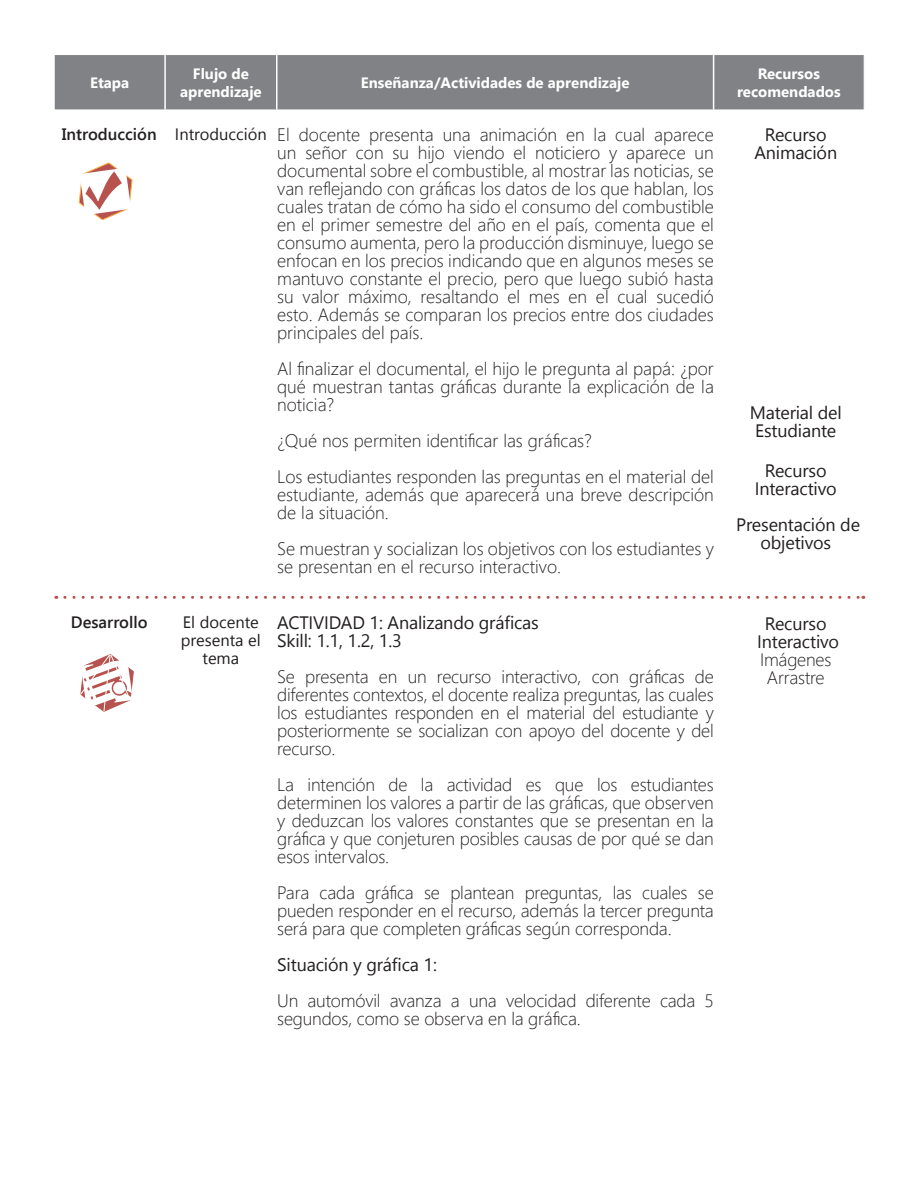
<style>
.page{position:relative;width:918px;height:1188px;background:#fff}
.page>*{position:absolute;margin:0;border:0;box-sizing:border-box;transform-origin:0 0}
.Tex_gen{font:300 18px/18px "Segoe UI";color:#231f20;text-align:justify}
.Tex_gen-2{font:18px/18px "Segoe UI";letter-spacing:-.01em;color:#231f20;text-align:center}
.Tex_gen-3{font:16.5px/18px "Segoe UI";color:#231f20;text-align:center}
.Tex_gen-4{font:600 16.5px "Segoe UI";color:#231f20}
.t1{font:700 15px/18px "Segoe UI";color:#fff;text-align:center}
</style>
<div class="page">
<div style="left:56px;top:56px;width:806px;height:53px;background:#808285"></div>
<hr style="left:164px;top:55px;width:2px;height:54px;background:#fff">
<hr style="left:276px;top:55px;width:2px;height:54px;background:#fff">
<hr style="left:713px;top:55px;width:1px;height:54px;background:#fff">
<div style="left:54px;top:54px;width:810px;height:57px;border:1px solid #fff"></div>
<svg style="left:65px;top:596px;width:799px;height:3px"></svg>
<svg style="left:79px;top:162px;width:54px;height:58px"></svg>
<svg style="left:80px;top:654px;width:54px;height:58px"></svg>
<p class="t1" style="left:90px;top:73px;width:41px">Etapa</p>
<p class="t1" style="left:180px;top:64px;width:83px">Flujo de aprendizaje</p>
<p class="t1" style="left:361px;top:73px;width:270px">Enseñanza/Actividades de aprendizaje</p>
<p class="t1" style="left:737px;top:64px;width:105px">Recursos recomendados</p>
<p class="Tex_gen" style="left:277px;top:124px;width:438px">El docente presenta una animación en la cual aparece un señor con su hijo viendo el noticiero y aparece un documental sobre el combustible, al mostrar las noticias, se van reflejando con gráficas los datos de los que hablan, los cuales tratan de cómo ha sido el consumo del combustible en el primer semestre del año en el país, comenta que el consumo aumenta, pero la producción disminuye, luego se enfocan en los precios indicando que en algunos meses se mantuvo constante el precio, pero que luego subió hasta su valor máximo, resaltando el mes en el cual sucedió esto. Además se comparan los precios entre dos ciudades principales del país.</p>
<p class="Tex_gen" style="left:277px;top:358px;width:438px">Al finalizar el documental, el hijo le pregunta al papá: ¿por qué muestran tantas gráficas durante la explicación de la noticia?</p>
<p class="Tex_gen" style="left:277px;top:430px;width:316px">¿Qué nos permiten identificar las gráficas?</p>
<p class="Tex_gen" style="left:277px;top:466px;width:438px">Los estudiantes responden las preguntas en el material del estudiante, además que aparecerá una breve descripción de la situación.</p>
<p class="Tex_gen" style="left:277px;top:538px;width:438px">Se muestran y socializan los objetivos con los estudiantes y se presentan en el recurso interactivo.</p>
<p class="Tex_gen-2" style="left:277px;top:613px;width:263px">ACTIVIDAD 1: Analizando gráficas</p>
<p class="Tex_gen-2" style="left:277px;top:631px;width:126px">Skill: 1.1, 1.2, 1.3</p>
<p class="Tex_gen" style="left:277px;top:667px;width:438px">Se presenta en un recurso interactivo, con gráficas de diferentes contextos, el docente realiza preguntas, las cuales los estudiantes responden en el material del estudiante y posteriormente se socializan con apoyo del docente y del recurso.</p>
<p class="Tex_gen" style="left:277px;top:775px;width:438px">La intención de la actividad es que los estudiantes determinen los valores a partir de las gráficas, que observen y deduzcan los valores constantes que se presentan en la gráfica y que conjeturen posibles causas de por qué se dan esos intervalos.</p>
<p class="Tex_gen" style="left:277px;top:883px;width:438px">Para cada gráfica se plantean preguntas, las cuales se pueden responder en el recurso, además la tercer pregunta será para que completen gráficas según corresponda.</p>
<p class="Tex_gen-2" style="left:277px;top:955px;width:161px">Situación y gráfica 1:</p>
<p class="Tex_gen" style="left:277px;top:991px;width:438px">Un automóvil avanza a una velocidad diferente cada 5 segundos, como se observa en la gráfica.</p>
<p class="Tex_gen-4" style="left:62px;top:122px;width:97px">Introducción</p>
<p class="Tex_gen-3" style="left:175px;top:125px;width:93px">Introducción</p>
<p class="Tex_gen-2" style="left:765px;top:125px;width:63px">Recurso</p>
<p class="Tex_gen-2" style="left:754px;top:143px;width:84px">Animación</p>
<p class="Tex_gen-2" style="left:750px;top:403px;width:94px">Material del<br>Estudiante</p>
<p class="Tex_gen-2" style="left:755px;top:461px;width:83px">Recurso<br>Interactivo</p>
<p class="Tex_gen-2" style="left:736px;top:515px;width:125px">Presentación de objetivos</p>
<p class="Tex_gen-4" style="left:71px;top:611px;width:78px">Desarrollo</p>
<p class="Tex_gen-3" style="left:181px;top:613px;width:81px">El docente presenta el tema</p>
<p class="Tex_gen-2" style="left:765px;top:614px;width:63px">Recurso</p>
<p class="Tex_gen-2" style="left:757px;top:632px;width:83px">Interactivo</p>
<p class="Tex_gen" style="left:760px;top:650px;width:73px">Imágenes</p>
<p class="Tex_gen" style="left:767px;top:668px;width:59px">Arrastre</p>
</div>
